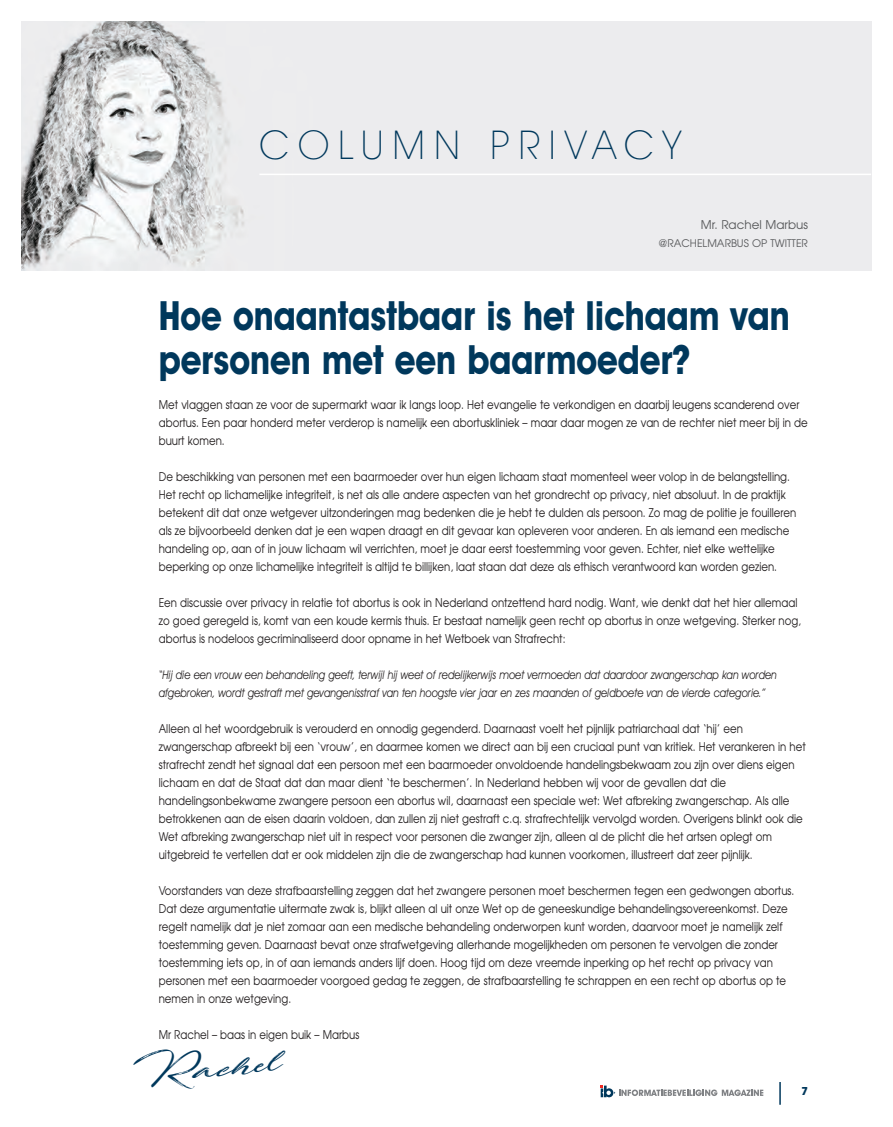
<style>
.page{position:relative;width:893px;height:1127px;background:#fff}
.page>*{position:absolute;margin:0;border:0;box-sizing:border-box;transform-origin:0 0}
.t1{font:700 40.5px/43.5px "Avant Garde IT Cby BT";color:#00385c;scale:.84 1}
.t2{font:200 39.9px "Avant Garde IT Cby BT";letter-spacing:.225em;color:#00385c}
.t3{font:33px "Fortunates December";color:#00385c;scale:1.15 1}
.t4{font:12px/18px "Avant Garde";color:#231f20;scale:.85 1}
.t5{font:italic 12px/18px "Avant Garde IT Cby BT";color:#231f20;scale:.85 1}
.t6{font:12px "Avant Garde";color:#57585a}
.t7{font:700 10.8px "Avant Garde";color:#00385c}
.t8{font:10.5px "Avant Garde";color:#57585a}
</style>
<div class="page">
<div style="left:21px;top:21px;width:851px;height:250px;background:#ececee"></div>
<img style="left:21px;top:21px;width:223px;height:250px">
<hr style="left:259px;top:174px;width:612px;height:1px;background:#fff">
<svg style="left:601px;top:1085px;width:162px;height:12px"></svg>
<hr style="left:779px;top:1082px;width:2px;height:23px;background:#00385c">
<p class="t2" style="left:259px;top:130px;width:423px">COLUMN PRIVACY</p>
<p class="t6" style="left:701px;top:220px;width:109px">Mr. Rachel Marbus</p>
<p class="t8" style="left:658px;top:239px;width:151px">@RACHELMARBUS OP TWITTER</p>
<p class="t1" style="left:159px;top:298px;width:753px">Hoe onaantastbaar is het lichaam van personen met een baarmoeder?</p>
<p class="t4" style="left:159px;top:397px;width:765px">Met vlaggen staan ze voor de supermarkt waar ik langs loop. Het evangelie te verkondigen en daarbij leugens scanderend over abortus. Een paar honderd meter verderop is namelijk een abortuskliniek – maar daar mogen ze van de rechter niet meer bij in de buurt komen.</p>
<p class="t4" style="left:159px;top:469px;width:752px">De beschikking van personen met een baarmoeder over hun eigen lichaam staat momenteel weer volop in de belangstelling.<br>Het recht op lichamelijke integriteit, is net als alle andere aspecten van het grondrecht op privacy, niet absoluut. In de praktijk betekent dit dat onze wetgever uitzonderingen mag bedenken die je hebt te dulden als persoon. Zo mag de politie je fouilleren als ze bijvoorbeeld denken dat je een wapen draagt en dit gevaar kan opleveren voor anderen. En als iemand een medische handeling op, aan of in jouw lichaam wil verrichten, moet je daar eerst toestemming voor geven. Echter, niet elke wettelijke beperking op onze lichamelijke integriteit is altijd te billijken, laat staan dat deze als ethisch verantwoord kan worden gezien.</p>
<p class="t4" style="left:159px;top:595px;width:757px">Een discussie over privacy in relatie tot abortus is ook in Nederland ontzettend hard nodig. Want, wie denkt dat het hier allemaal zo goed geregeld is, komt van een koude kermis thuis. Er bestaat namelijk geen recht op abortus in onze wetgeving. Sterker nog, abortus is nodeloos gecriminaliseerd door opname in het Wetboek van Strafrecht:</p>
<p class="t5" style="left:159px;top:667px;width:729px">“Hij die een vrouw een behandeling geeft, terwijl hij weet of redelijkerwijs moet vermoeden dat daardoor zwangerschap kan worden afgebroken, wordt gestraft met gevangenisstraf van ten hoogste vier jaar en zes maanden of geldboete van de vierde categorie.”</p>
<p class="t4" style="left:159px;top:721px;width:763px">Alleen al het woordgebruik is verouderd en onnodig gegenderd. Daarnaast voelt het pijnlijk patriarchaal dat ‘hij’ een zwangerschap afbreekt bij een ‘vrouw’, en daarmee komen we direct aan bij een cruciaal punt van kritiek. Het verankeren in het strafrecht zendt het signaal dat een persoon met een baarmoeder onvoldoende handelingsbekwaam zou zijn over diens eigen lichaam en dat de Staat dat dan maar dient ‘te beschermen’. In Nederland hebben wij voor de gevallen dat die handelingsonbekwame zwangere persoon een abortus wil, daarnaast een speciale wet: Wet afbreking zwangerschap. Als alle betrokkenen aan de eisen daarin voldoen, dan zullen zij niet gestraft c.q. strafrechtelijk vervolgd worden. Overigens blinkt ook die Wet afbreking zwangerschap niet uit in respect voor personen die zwanger zijn, alleen al de plicht die het artsen oplegt om uitgebreid te vertellen dat er ook middelen zijn die de zwangerschap had kunnen voorkomen, illustreert dat zeer pijnlijk.</p>
<p class="t4" style="left:159px;top:883px;width:749px">Voorstanders van deze strafbaarstelling zeggen dat het zwangere personen moet beschermen tegen een gedwongen abortus.<br>Dat deze argumentatie uitermate zwak is, blijkt alleen al uit onze Wet op de geneeskundige behandelingsovereenkomst. Deze regelt namelijk dat je niet zomaar aan een medische behandeling onderworpen kunt worden, daarvoor moet je namelijk zelf toestemming geven. Daarnaast bevat onze strafwetgeving allerhande mogelijkheden om personen te vervolgen die zonder toestemming iets op, in of aan iemands anders lijf doen. Hoog tijd om deze vreemde inperking op het recht op privacy van personen met een baarmoeder voorgoed gedag te zeggen, de strafbaarstelling te schrappen en een recht op abortus op te nemen in onze wetgeving.</p>
<p class="t4" style="left:159px;top:1027px;width:237px">Mr Rachel – baas in eigen buik – Marbus</p>
<p class="t3" style="left:133px;top:1060px;width:131px;rotate:-6deg">Rachel</p>
<p class="t7" style="left:801px;top:1087px;width:8px">7</p>
</div>
